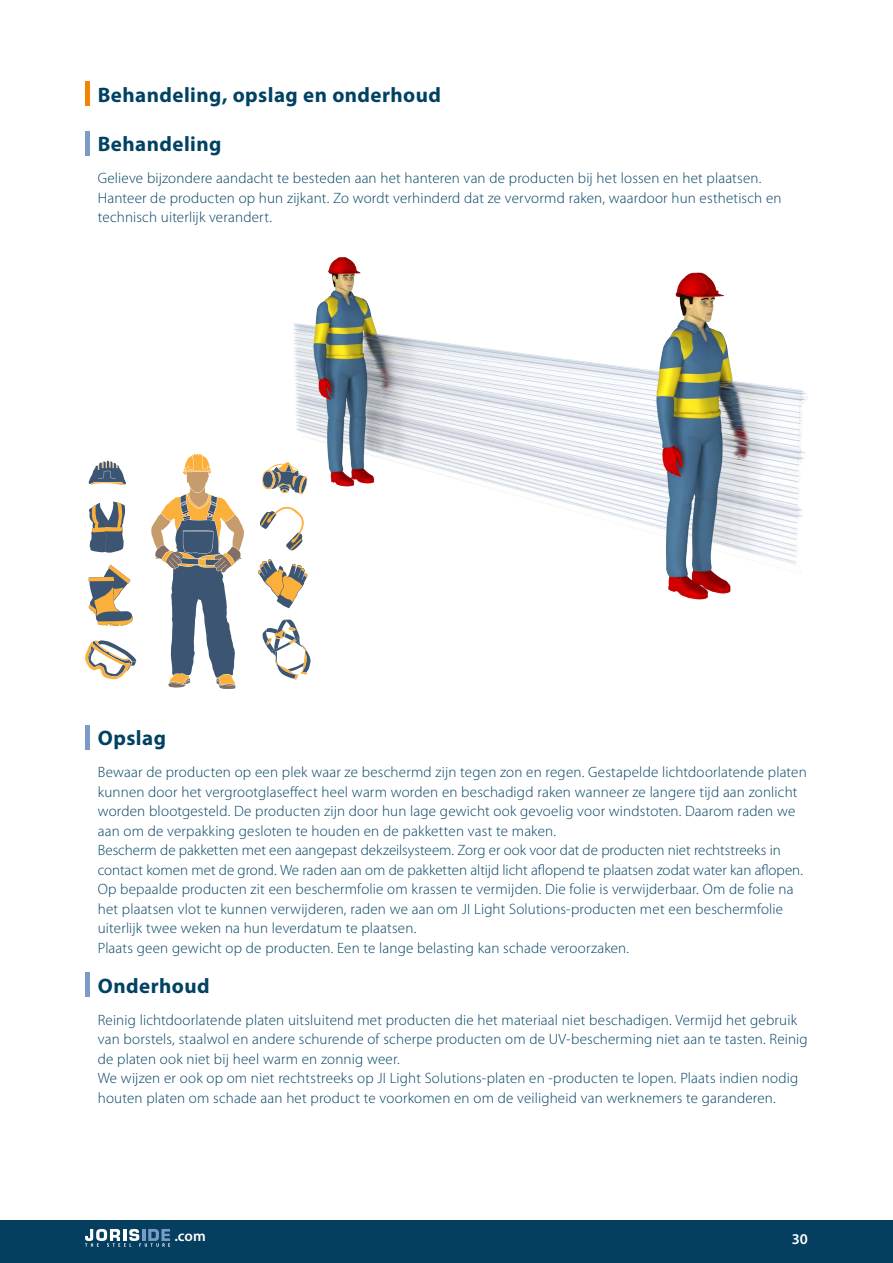
<style>
.page{position:relative;width:893px;height:1263px;background:#fff}
.page>*{position:absolute;margin:0;border:0;box-sizing:border-box;transform-origin:0 0}
.t1{font:700 21px "Myriad Pro";letter-spacing:.02em;color:#004262}
.t2{font:300 15px/19.5px "Myriad Pro";letter-spacing:.01em;color:#004262}
.t3{font:600 15px "Myriad Pro";color:#fff}
</style>
<div class="page">
<hr style="left:85px;top:82px;width:4px;height:24px;background:#f18700">
<hr style="left:85px;top:131px;width:4px;height:24px;background:#7b9ac6">
<hr style="left:85px;top:725px;width:4px;height:24px;background:#7b9ac6">
<hr style="left:85px;top:973px;width:4px;height:24px;background:#7b9ac6">
<img style="left:293px;top:257px;width:515px;height:343px">
<svg style="left:88px;top:565px;width:45px;height:61px"></svg>
<svg style="left:89px;top:501px;width:37px;height:52px"></svg>
<svg style="left:88px;top:461px;width:38px;height:24px"></svg>
<svg style="left:85px;top:640px;width:52px;height:39px"></svg>
<svg style="left:151px;top:454px;width:93px;height:235px"></svg>
<div style="left:251px;top:454px;width:60px;height:235px;background:#fff"></div>
<svg style="left:259px;top:506px;width:45px;height:45px"></svg>
<svg style="left:258px;top:559px;width:49px;height:49px"></svg>
<svg style="left:262px;top:620px;width:49px;height:60px"></svg>
<svg style="left:262px;top:462px;width:46px;height:32px"></svg>
<div style="left:0;top:1220px;width:893px;height:43px;background:#053e5f"></div>
<svg style="left:85px;top:1229px;width:85px;height:18px"></svg>
<h1 class="t1" style="left:98px;top:81px;width:345px">Behandeling, opslag en onderhoud</h1>
<h1 class="t1" style="left:98px;top:130px;width:125px">Behandeling</h1>
<p class="t2" style="left:98px;top:168px;width:685px">Gelieve bijzondere aandacht te besteden aan het hanteren van de producten bij het lossen en het plaatsen.<br>Hanteer de producten op hun zijkant. Zo wordt verhinderd dat ze vervormd raken, waardoor hun esthetisch en technisch uiterlijk verandert.</p>
<h1 class="t1" style="left:98px;top:724px;width:70px">Opslag</h1>
<p class="t2" style="left:98px;top:762px;width:710px">Bewaar de producten op een plek waar ze beschermd zijn tegen zon en regen. Gestapelde lichtdoorlatende platen kunnen door het vergrootglaseffect heel warm worden en beschadigd raken wanneer ze langere tijd aan zonlicht worden blootgesteld. De producten zijn door hun lage gewicht ook gevoelig voor windstoten. Daarom raden we aan om de verpakking gesloten te houden en de pakketten vast te maken.<br>Bescherm de pakketten met een aangepast dekzeilsysteem. Zorg er ook voor dat de producten niet rechtstreeks in contact komen met de grond. We raden aan om de pakketten altijd licht aflopend te plaatsen zodat water kan aflopen.<br>Op bepaalde producten zit een beschermfolie om krassen te vermijden. Die folie is verwijderbaar. Om de folie na het plaatsen vlot te kunnen verwijderen, raden we aan om JI Light Solutions-producten met een beschermfolie uiterlijk twee weken na hun leverdatum te plaatsen.<br>Plaats geen gewicht op de producten. Een te lange belasting kan schade veroorzaken.</p>
<h1 class="t1" style="left:98px;top:972px;width:113px">Onderhoud</h1>
<p class="t2" style="left:98px;top:1010px;width:711px">Reinig lichtdoorlatende platen uitsluitend met producten die het materiaal niet beschadigen. Vermijd het gebruik van borstels, staalwol en andere schurende of scherpe producten om de UV-bescherming niet aan te tasten. Reinig de platen ook niet bij heel warm en zonnig weer.<br>We wijzen er ook op om niet rechtstreeks op JI Light Solutions-platen en -producten te lopen. Plaats indien nodig houten platen om schade aan het product te voorkomen en om de veiligheid van werknemers te garanderen.</p>
<p class="t3" style="left:174px;top:1226px;width:33px">.com</p>
<p class="t3" style="left:792px;top:1229px;width:18px">30</p>
</div>
